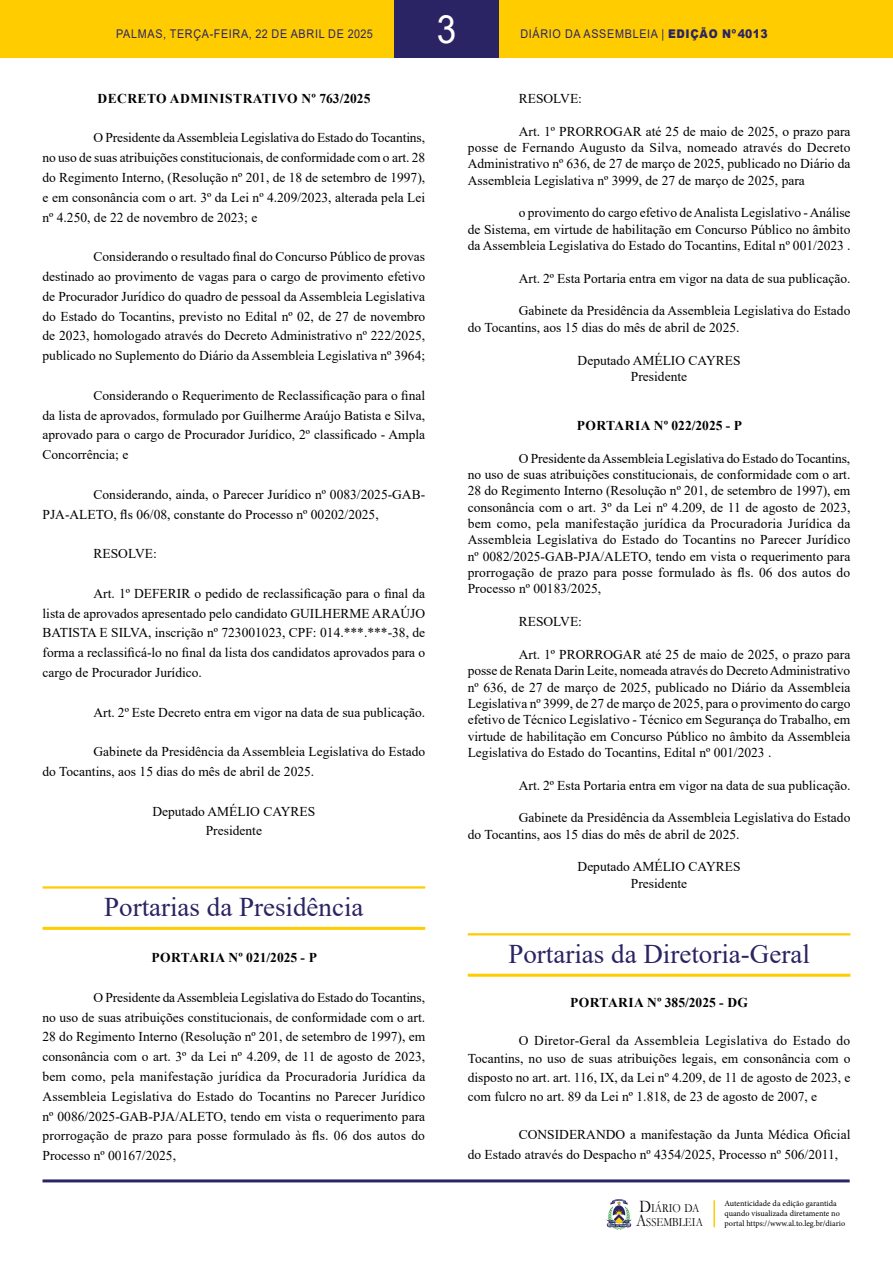
<style>
.page{position:relative;width:893px;height:1263px;background:#fff}
.page>*{position:absolute;margin:0;border:0;box-sizing:border-box;transform-origin:0 0}
.t1{font:39px "Arial";color:#fff;scale:.9 1}
.t2{font:27px "Times New Roman";color:#2b2464}
.t3{font:13.5px/19.8px "Times New Roman";color:#000;text-align:justify}
.t4{font:700 13.5px "Times New Roman";letter-spacing:.02em;color:#000}
.t5{font:700 13.5px "Times New Roman";color:#000}
.t6{font:12.45px/14px "Garamond";color:#000;scale:.85 1}
.t7{font:12px "Arial";letter-spacing:.065em;color:#2b2464;scale:.9 1}
.t8{font:8.25px/9.9px "Minion Pro";color:#000}
.s1{font-weight:900}
.s2{font-size:17.85px}
</style>
<div class="page">
<div style="left:0;top:0;width:893px;height:58px;background:#fc0"></div>
<hr style="left:43px;top:1179px;width:807px;height:3px;background:#2b2464">
<svg style="left:606px;top:1199px;width:26px;height:31px"></svg>
<div style="left:394px;top:0;width:105px;height:58px;background:#2b2464"></div>
<hr style="left:713px;top:1200px;width:2px;height:27px;background:#fc0">
<hr style="left:43px;top:886px;width:382px;height:2px;background:#fc0">
<hr style="left:43px;top:927px;width:382px;height:3px;background:#fc0">
<hr style="left:468px;top:933px;width:382px;height:2px;background:#fc0">
<hr style="left:468px;top:974px;width:382px;height:3px;background:#fc0">
<h1 class="t1" style="left:437px;top:2px;width:23px">3</h1>
<p class="t7" style="left:116px;top:25px;width:287px">PALMAS, TERÇA-FEIRA, 22 DE ABRIL DE 2025</p>
<p class="t7" style="left:520px;top:25px;width:276px">DIÁRIO DA ASSEMBLEIA | <span class="s1">EDIÇÃO Nº4013</span></p>
<p class="t4" style="left:97px;top:88px;width:274px">DECRETO ADMINISTRATIVO Nº 763/2025</p>
<p class="t3" style="left:43px;top:127px;width:384px;text-indent:51px">O Presidente da Assembleia Legislativa do Estado do Tocantins, no uso de suas atribuições constitucionais, de conformidade com o art. 28 do Regimento Interno, (Resolução nº 201, de 18 de setembro de 1997), e em consonância com o art. 3º da Lei nº 4.209/2023, alterada pela Lei nº 4.250, de 22 de novembro de 2023; e</p>
<p class="t3" style="left:43px;top:246px;width:384px;text-indent:51px">Considerando o resultado final do Concurso Público de provas destinado ao provimento de vagas para o cargo de provimento efetivo de Procurador Jurídico do quadro de pessoal da Assembleia Legislativa do Estado do Tocantins, previsto no Edital nº 02, de 27 de novembro de 2023, homologado através do Decreto Administrativo nº 222/2025, publicado no Suplemento do Diário da Assembleia Legislativa nº 3964;</p>
<p class="t3" style="left:43px;top:385px;width:384px;text-indent:51px">Considerando o Requerimento de Reclassificação para o final da lista de aprovados, formulado por Guilherme Araújo Batista e Silva, aprovado para o cargo de Procurador Jurídico, 2º classificado - Ampla Concorrência; e</p>
<p class="t3" style="left:43px;top:484px;width:384px;text-indent:51px">Considerando, ainda, o Parecer Jurídico nº 0083/2025-GAB-<br>PJA-ALETO, fls 06/08, constante do Processo nº 00202/2025,</p>
<p class="t3" style="left:94px;top:543px;width:65px">RESOLVE:</p>
<p class="t3" style="left:43px;top:583px;width:384px;text-indent:51px">Art. 1º DEFERIR o pedido de reclassificação para o final da lista de aprovados apresentado pelo candidato GUILHERME ARAÚJO BATISTA E SILVA, inscrição nº 723001023, CPF: 014.***.***-38, de forma a reclassificá-lo no final da lista dos candidatos aprovados para o cargo de Procurador Jurídico.</p>
<p class="t3" style="left:94px;top:702px;width:333px">Art. 2º Este Decreto entra em vigor na data de sua publicação.</p>
<p class="t3" style="left:43px;top:741px;width:384px;text-indent:51px">Gabinete da Presidência da Assembleia Legislativa do Estado do Tocantins, aos 15 dias do mês de abril de 2025.</p>
<p class="t3" style="left:152px;top:801px;width:165px;text-align:center">Deputado AMÉLIO CAYRES<br>Presidente</p>
<h2 class="t2" style="left:104px;top:888px;width:261px">Portarias da Presidência</h2>
<p class="t5" style="left:151px;top:948px;width:167px">PORTARIA Nº 021/2025 - P</p>
<p class="t3" style="left:43px;top:987px;width:384px;text-indent:51px">O Presidente da Assembleia Legislativa do Estado do Tocantins, no uso de suas atribuições constitucionais, de conformidade com o art.<br>28 do Regimento Interno (Resolução nº 201, de setembro de 1997), em consonância com o art. 3º da Lei nº 4.209, de 11 de agosto de 2023, bem como, pela manifestação jurídica da Procuradoria Jurídica da Assembleia Legislativa do Estado do Tocantins no Parecer Jurídico nº 0086/2025-GAB-PJA/ALETO, tendo em vista o requerimento para prorrogação de prazo para posse formulado às fls. 06 dos autos do Processo nº 00167/2025,</p>
<p class="t3" style="left:519px;top:88px;width:65px">RESOLVE:</p>
<p class="t3" style="left:468px;top:122px;width:384px;line-height:16.4px;text-indent:51px">Art. 1º PRORROGAR até 25 de maio de 2025, o prazo para posse de Fernando Augusto da Silva, nomeado através do Decreto Administrativo nº 636, de 27 de março de 2025, publicado no Diário da Assembleia Legislativa nº 3999, de 27 de março de 2025, para</p>
<p class="t3" style="left:468px;top:204px;width:384px;line-height:16.4px;text-indent:51px">o provimento do cargo efetivo de Analista Legislativo - Análise de Sistema, em virtude de habilitação em Concurso Público no âmbito da Assembleia Legislativa do Estado do Tocantins, Edital nº 001/2023 .</p>
<p class="t3" style="left:519px;top:268px;width:333px">Art. 2º Esta Portaria entra em vigor na data de sua publicação.</p>
<p class="t3" style="left:468px;top:302px;width:384px;line-height:16.4px;text-indent:51px">Gabinete da Presidência da Assembleia Legislativa do Estado do Tocantins, aos 15 dias do mês de abril de 2025.</p>
<p class="t3" style="left:578px;top:351px;width:165px;line-height:16.4px;text-align:center">Deputado AMÉLIO CAYRES<br>Presidente</p>
<p class="t5" style="left:577px;top:416px;width:167px">PORTARIA Nº 022/2025 - P</p>
<p class="t3" style="left:468px;top:449px;width:384px;line-height:16.4px;text-indent:51px">O Presidente da Assembleia Legislativa do Estado do Tocantins, no uso de suas atribuições constitucionais, de conformidade com o art.<br>28 do Regimento Interno (Resolução nº 201, de setembro de 1997), em consonância com o art. 3º da Lei nº 4.209, de 11 de agosto de 2023, bem como, pela manifestação jurídica da Procuradoria Jurídica da Assembleia Legislativa do Estado do Tocantins no Parecer Jurídico nº 0082/2025-GAB-PJA/ALETO, tendo em vista o requerimento para prorrogação de prazo para posse formulado às fls. 06 dos autos do Processo nº 00183/2025,</p>
<p class="t3" style="left:519px;top:611px;width:65px">RESOLVE:</p>
<p class="t3" style="left:468px;top:646px;width:384px;line-height:16.4px;text-indent:51px">Art. 1º PRORROGAR até 25 de maio de 2025, o prazo para posse de Renata Darin Leite, nomeada através do Decreto Administrativo nº 636, de 27 de março de 2025, publicado no Diário da Assembleia Legislativa nº 3999, de 27 de março de 2025, para o provimento do cargo efetivo de Técnico Legislativo - Técnico em Segurança do Trabalho, em virtude de habilitação em Concurso Público no âmbito da Assembleia Legislativa do Estado do Tocantins, Edital nº 001/2023 .</p>
<p class="t3" style="left:519px;top:775px;width:333px">Art. 2º Esta Portaria entra em vigor na data de sua publicação.</p>
<p class="t3" style="left:468px;top:809px;width:384px;line-height:16.4px;text-indent:51px">Gabinete da Presidência da Assembleia Legislativa do Estado do Tocantins, aos 15 dias do mês de abril de 2025.</p>
<p class="t3" style="left:578px;top:858px;width:165px;line-height:16.4px;text-align:center">Deputado AMÉLIO CAYRES<br>Presidente</p>
<h2 class="t2" style="left:508px;top:935px;width:303px">Portarias da Diretoria-Geral</h2>
<p class="t4" style="left:570px;top:993px;width:179px">PORTARIA Nº 385/2025 - DG</p>
<p class="t3" style="left:468px;top:1030px;width:384px;line-height:18.8px;text-indent:51px">O Diretor-Geral da Assembleia Legislativa do Estado do Tocantins, no uso de suas atribuições legais, em consonância com o disposto no art. art. 116, IX, da Lei nº 4.209, de 11 de agosto de 2023, e com fulcro no art. 89 da Lei nº 1.818, de 23 de agosto de 2007, e</p>
<p class="t3" style="left:468px;top:1124px;width:384px;text-indent:51px">CONSIDERANDO a manifestação da Junta Médica Oficial do Estado através do Despacho nº 4354/2025, Processo nº 506/2011,</p>
<p class="t6" style="left:636px;top:1201px;width:80px"><span class="s2">D</span>IÁRIO DA<br><span class="s2">A</span>SSEMBLEIA</p>
<p class="t8" style="left:724px;top:1199px;width:122px">Autenticidade da edição garantida quando visualizada diretamente no portal https://www.al.to.leg.br/diario</p>
</div>
